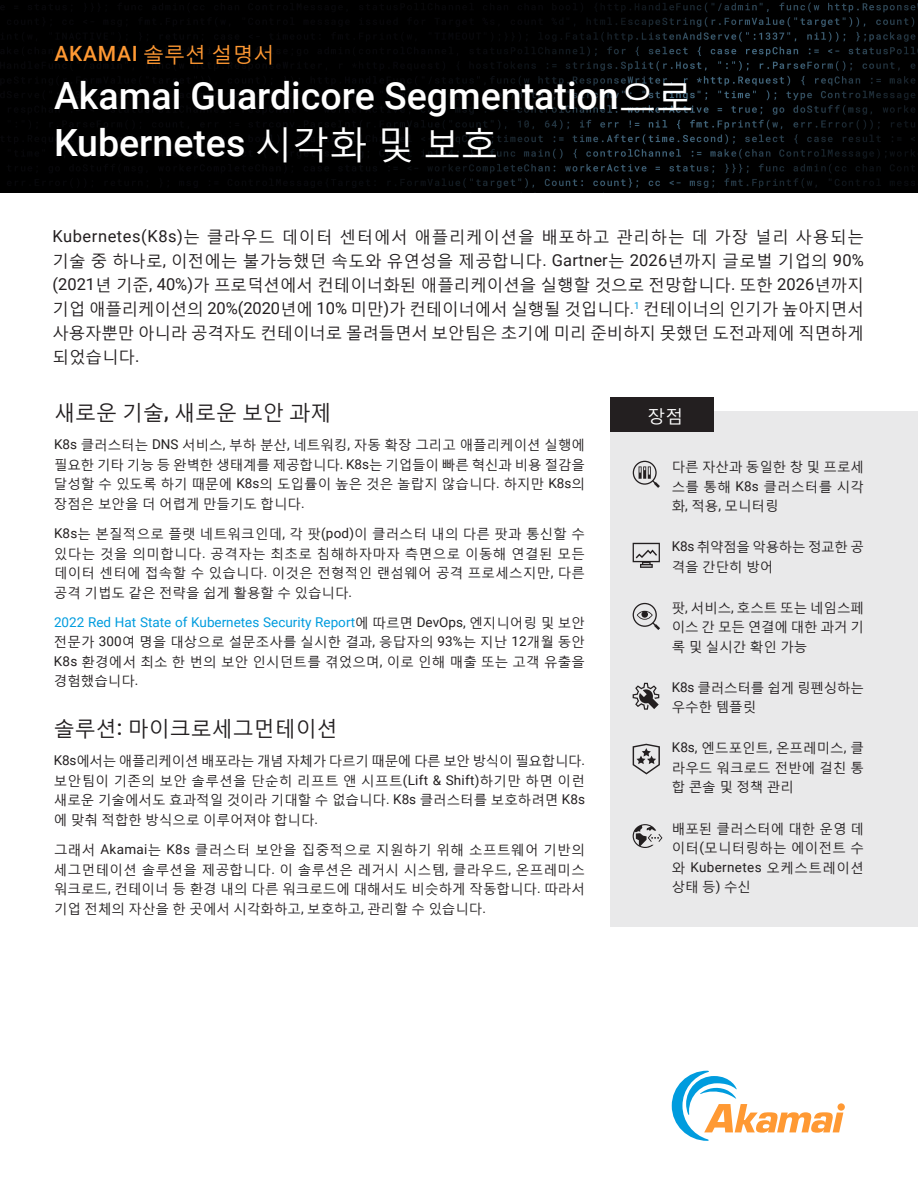
<style>
.page{position:relative;width:918px;height:1188px;background:#fff}
.page>*{position:absolute;margin:0;border:0;box-sizing:border-box;transform-origin:0 0}
.t1{font:500 37.5px/46.5px "Roboto";color:#fff}
.t2{font:21px "Malgun Gothic";color:#231f20}
.Preheader{font:500 21px "Roboto";letter-spacing:.035em;color:#f93}
.t3{font:18px "Malgun Gothic";color:#fff}
.body_-_intro{font:16.5px/24px "Malgun Gothic";letter-spacing:-.01em;color:#231f20;text-align:justify}
.Body{font:13.5px/19.5px "Malgun Gothic";color:#231f20;text-align:justify}
.Sidebar_-_Bullets{font:13.5px/19.5px "Malgun Gothic";color:#231f20;text-align:justify}
.Sidebar_-_Bullets-2{font:13.5px/19.5px "Malgun Gothic";letter-spacing:-.025em;color:#231f20}
.s1{font-family:"Malgun Gothic";font-weight:400}
.s2{font-family:"Roboto"}
.s3{font-family:"Roboto";font-weight:500}
.s4{font-family:"Roboto";color:#009cde}
</style>
<div class="page">
<img style="left:0;top:0;width:918px;height:192px">
<svg style="left:672px;top:1071px;width:171px;height:70px"></svg>
<div style="left:610px;top:411px;width:308px;height:516px;background:#e9e9ea"></div>
<div style="left:610px;top:397px;width:104px;height:35px;background:#231f20"></div>
<svg style="left:633px;top:603px;width:27px;height:27px"></svg>
<svg style="left:633px;top:683px;width:26px;height:27px"></svg>
<svg style="left:633px;top:824px;width:29px;height:24px"></svg>
<svg style="left:633px;top:543px;width:27px;height:25px"></svg>
<svg style="left:633px;top:744px;width:27px;height:30px"></svg>
<svg style="left:633px;top:461px;width:27px;height:27px"></svg>
<p class="Preheader" style="left:54px;top:38px;width:222px">AKAMAI <span class="s1">솔루션 설명서</span></p>
<p class="t1" style="left:54px;top:72px;width:641px">Akamai Guardicore Segmentation<span class="s1">으로<br></span>Kubernetes <span class="s1">시각화 및 보호</span></p>
<p class="body_-_intro" style="left:52px;top:224px;width:813px"><span class="s2">Kubernetes(K8s)</span>는 클라우드 데이터 센터에서 애플리케이션을 배포하고 관리하는 데 가장 널리 사용되는 기술 중 하나로<span class="s2">,</span> 이전에는 불가능했던 속도와 유연성을 제공합니다<span class="s2">. Gartner</span>는 <span class="s2">2026</span>년까지 글로벌 기업의 <span class="s2">90% (2021</span>년 기준<span class="s2">, 40%)</span>가 프로덕션에서 컨테이너화된 애플리케이션을 실행할 것으로 전망합니다<span class="s2">.</span> 또한 <span class="s2">2026</span>년까지 기업 애플리케이션의 <span class="s2">20%(2020</span>년에 <span class="s2">10%</span> 미만<span class="s2">)</span>가 컨테이너에서 실행될 것입니다<span class="s2">.</span><sup>1</sup> 컨테이너의 인기가 높아지면서 사용자뿐만 아니라 공격자도 컨테이너로 몰려들면서 보안팀은 초기에 미리 준비하지 못했던 도전과제에 직면하게 되었습니다<span class="s2">.</span></p>
<h1 class="t2" style="left:54px;top:400px;width:279px">새로운 기술<span class="s3">,</span> 새로운 보안 과제</h1>
<p class="Body" style="left:54px;top:435px;width:533px"><span class="s2">K8s</span> 클러스터는 <span class="s2">DNS</span> 서비스<span class="s2">,</span> 부하 분산<span class="s2">,</span> 네트워킹<span class="s2">,</span> 자동 확장 그리고 애플리케이션 실행에 필요한 기타 기능 등 완벽한 생태계를 제공합니다<span class="s2">. K8s</span>는 기업들이 빠른 혁신과 비용 절감을 달성할 수 있도록 하기 때문에 <span class="s2">K8s</span>의 도입률이 높은 것은 놀랍지 않습니다<span class="s2">.</span> 하지만 <span class="s2">K8s</span>의 장점은 보안을 더 어렵게 만들기도 합니다<span class="s2">.</span></p>
<p class="Body" style="left:54px;top:524px;width:533px"><span class="s2">K8s</span>는 본질적으로 플랫 네트워크인데<span class="s2">,</span> 각 팟<span class="s2">(pod)</span>이 클러스터 내의 다른 팟과 통신할 수 있다는 것을 의미합니다<span class="s2">.</span> 공격자는 최초로 침해하자마자 측면으로 이동해 연결된 모든 데이터 센터에 접속할 수 있습니다<span class="s2">.</span> 이것은 전형적인 랜섬웨어 공격 프로세스지만<span class="s2">,</span> 다른 공격 기법도 같은 전략을 쉽게 활용할 수 있습니다<span class="s2">.</span></p>
<p class="Body" style="left:54px;top:613px;width:533px"><span class="s4">2022 Red Hat State of Kubernetes Security Report</span>에 따르면 <span class="s2">DevOps,</span> 엔지니어링 및 보안 전문가 <span class="s2">300</span>여 명을 대상으로 설문조사를 실시한 결과<span class="s2">,</span> 응답자의 <span class="s2">93%</span>는 지난 <span class="s2">12</span>개월 동안 <span class="s2">K8s</span> 환경에서 최소 한 번의 보안 인시던트를 겪었으며<span class="s2">,</span> 이로 인해 매출 또는 고객 유출을 경험했습니다<span class="s2">.</span></p>
<h1 class="t2" style="left:54px;top:715px;width:285px">솔루션<span class="s3">:</span> 마이크로세그먼테이션</h1>
<p class="Body" style="left:54px;top:751px;width:533px"><span class="s2">K8s</span>에서는 애플리케이션 배포라는 개념 자체가 다르기 때문에 다른 보안 방식이 필요합니다<span class="s2">. </span>보안팀이 기존의 보안 솔루션을 단순히 리프트 앤 시프트<span class="s2">(Lift &amp; Shift)</span>하기만 하면 이런 새로운 기술에서도 효과적일 것이라 기대할 수 없습니다<span class="s2">. K8s</span> 클러스터를 보호하려면 <span class="s2">K8s </span>에 맞춰 적합한 방식으로 이루어져야 합니다<span class="s2">.</span></p>
<p class="Body" style="left:54px;top:840px;width:533px">그래서 <span class="s2">Akamai</span>는 <span class="s2">K8s</span> 클러스터 보안을 집중적으로 지원하기 위해 소프트웨어 기반의 세그먼테이션 솔루션을 제공합니다<span class="s2">.</span> 이 솔루션은 레거시 시스템<span class="s2">,</span> 클라우드<span class="s2">,</span> 온프레미스 워크로드<span class="s2">,</span> 컨테이너 등 환경 내의 다른 워크로드에 대해서도 비슷하게 작동합니다<span class="s2">.</span> 따라서 기업 전체의 자산을 한 곳에서 시각화하고<span class="s2">,</span> 보호하고<span class="s2">,</span> 관리할 수 있습니다<span class="s2">.</span></p>
<h1 class="t3" style="left:648px;top:405px;width:37px">장점</h1>
<p class="Sidebar_-_Bullets" style="left:672px;top:457px;width:194px">다른 자산과 동일한 창 및 프로세 스를 통해 <span class="s2">K8s</span> 클러스터를 시각 화<span class="s2">,</span> 적용<span class="s2">,</span> 모니터링</p>
<p class="Sidebar_-_Bullets-2" style="left:672px;top:537px;width:194px"><span class="s2">K8s</span> 취약점을 악용하는 정교한 공 격을 간단히 방어</p>
<p class="Sidebar_-_Bullets" style="left:672px;top:597px;width:194px">팟<span class="s2">,</span> 서비스<span class="s2">,</span> 호스트 또는 네임스페 이스 간 모든 연결에 대한 과거 기 록 및 실시간 확인 가능</p>
<p class="Sidebar_-_Bullets" style="left:672px;top:677px;width:194px"><span class="s2">K8s</span> 클러스터를 쉽게 링펜싱하는 우수한 템플릿</p>
<p class="Sidebar_-_Bullets" style="left:672px;top:738px;width:194px"><span class="s2">K8s,</span> 엔드포인트<span class="s2">,</span> 온프레미스<span class="s2">,</span> 클 라우드 워크로드 전반에 걸친 통 합콘솔및정책관리</p>
<p class="Sidebar_-_Bullets" style="left:672px;top:818px;width:194px">배포된 클러스터에 대한 운영 데 이터<span class="s2">(</span>모니터링하는 에이전트 수 와 <span class="s2">Kubernetes</span> 오케스트레이션 상태 등<span class="s2">)</span> 수신</p>
</div>
